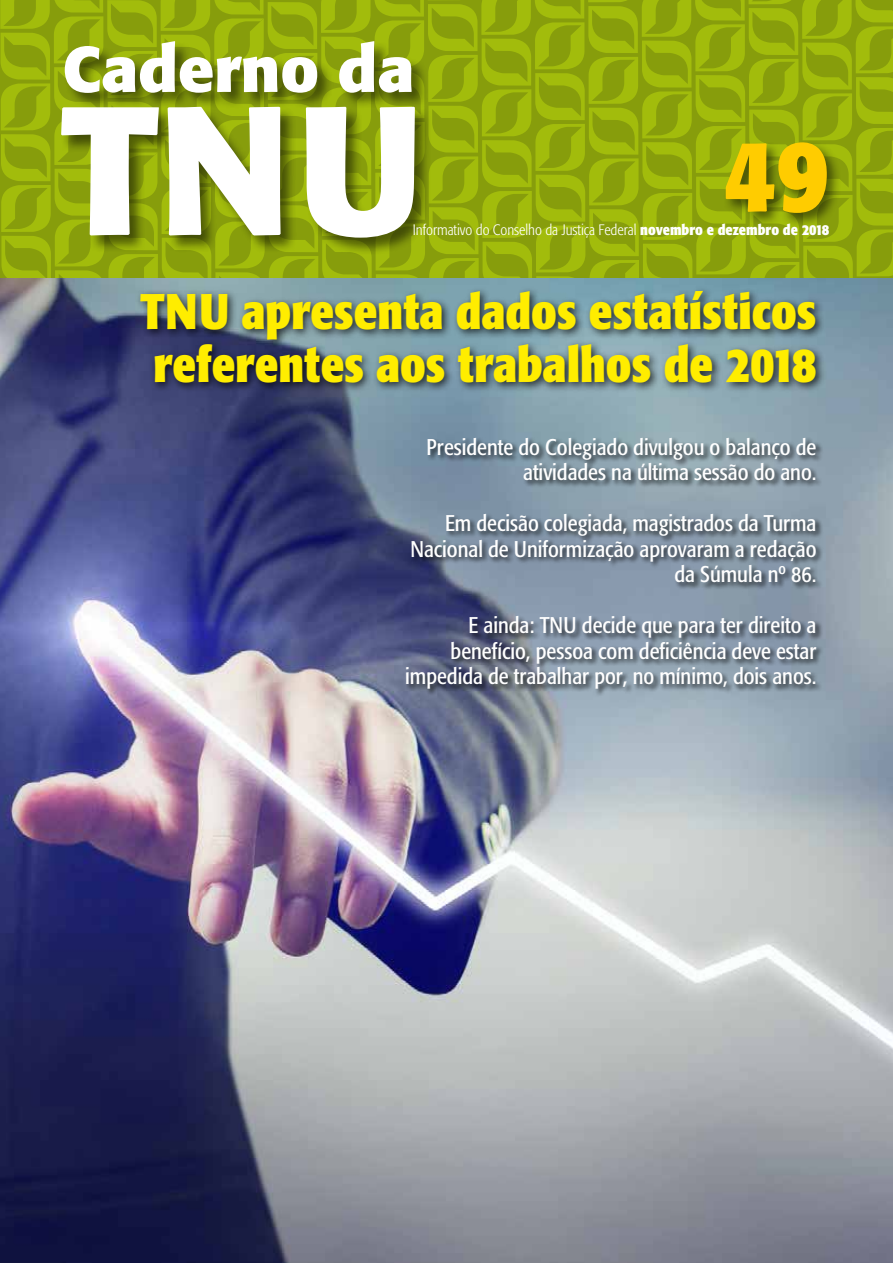
<style>
.page{position:relative;width:893px;height:1263px;background:#fff}
.page>*{position:absolute;margin:0;border:0;box-sizing:border-box;transform-origin:0 0}
.t1{font:700 180.75px "Formata";color:#fff}
.t2{font:700 condensed 105px "Formata";color:#fc0}
.t3{font:700 63.75px "Formata";color:#fff}
.t4{font:700 condensed 49.5px/52.5px "Formata";color:#ffed00}
.t5{font:condensed 22.5px/25.5px "Formata";color:#fff;text-align:right}
.t6{font:300 condensed 15px "Formata";color:#fff}
.s1{font-weight:700}
</style>
<div class="page">
<svg style="left:2px;top:0;width:891px;height:279px;background:#93ab0c"></svg>
<div style="left:61px;top:41px;width:371px;height:214px;background:#000;opacity:.5"></div>
<img style="left:0;top:279px;width:893px;height:984px">
<div style="left:723px;top:139px;width:119px;height:89px;background:#000;opacity:.5"></div>
<div style="left:136px;top:286px;width:691px;height:107px;background:#000;opacity:.75"></div>
<div style="left:404px;top:436px;width:420px;height:261px;background:#000;opacity:.75"></div>
<h3 class="t3" style="left:63px;top:29px;width:353px">Caderno da</h3>
<h1 class="t1" style="left:61px;top:58px;width:363px">TNU</h1>
<h2 class="t2" style="left:724px;top:109px;width:106px">49</h2>
<p class="t6" style="left:413px;top:221px;width:418px">Informativo do Conselho da Justiça Federal <span class="s1">novembro e dezembro de 2018</span></p>
<h3 class="t4" style="left:140px;top:285px;width:678px">TNU apresenta dados estatísticos referentes aos trabalhos de 2018</h3>
<p class="t5" style="left:427px;top:434px;width:391px">Presidente do Colegiado divulgou o balanço de atividades na última sessão do ano.</p>
<p class="t5" style="left:410px;top:511px;width:408px">Em decisão colegiada, magistrados da Turma<br>Nacional de Uniformização aprovaram a redação da Súmula nº 86.</p>
<p class="t5" style="left:405px;top:613px;width:413px">E ainda: TNU decide que para ter direito a benefício, pessoa com deficiência deve estar impedida de trabalhar por, no mínimo, dois anos.</p>
</div>
